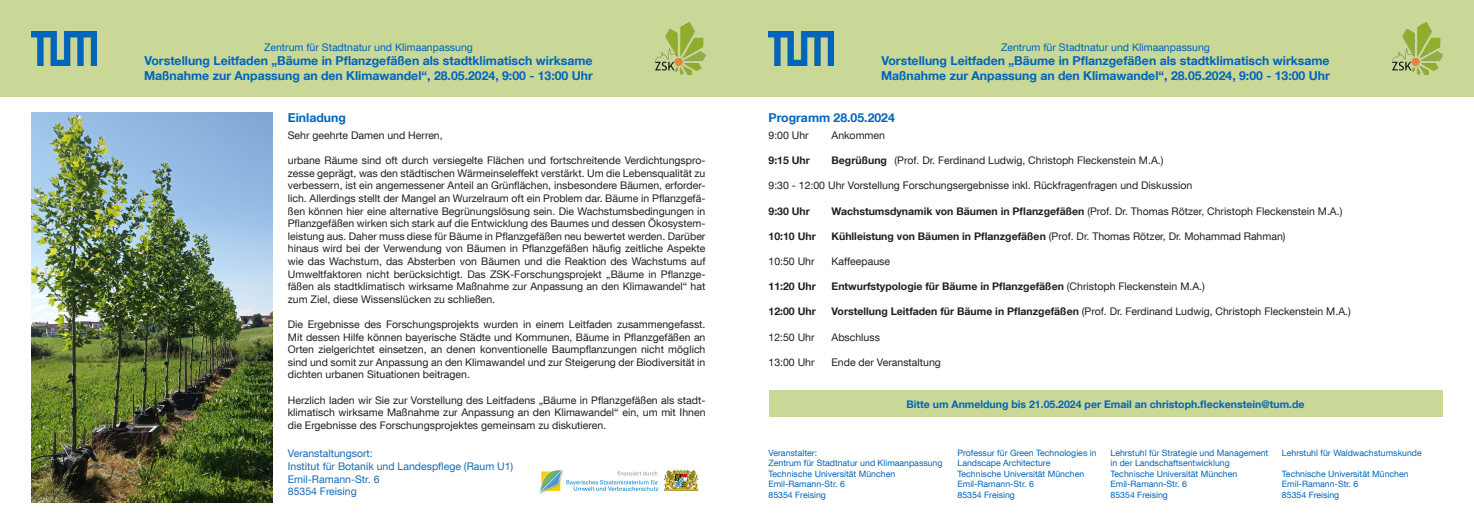
<style>
.page{position:relative;width:1474px;height:521px;background:#fff}
.page>*{position:absolute;margin:0;border:0;box-sizing:border-box;transform-origin:0 0}
.t1{font:700 12.25px/14.7px "TUM Neue Helvetica";color:#0065bd}
.t2{font:10.5px/12.6px "TUM Neue Helvetica";color:#231f20;text-align:justify}
.t3{font:700 10.5px "TUM Neue Helvetica";color:#231f20}
.t4{font:10.5px "TUM Neue Helvetica";color:#156bb4}
.t5{font:10.5px "TUM Neue Helvetica";color:#0065bd}
.t6{font:700 10.5px "TUM Neue Helvetica";color:#0065bd}
.t7{font:8.75px/10.5px "TUM Neue Helvetica";color:#0065bd}
.s1{font-weight:700}
.s2{font-weight:400}
</style>
<div class="page">
<div style="left:0;top:0;width:737px;height:97px;background:#c9d797"></div>
<div style="left:737px;top:0;width:736px;height:97px;background:#c9d797"></div>
<div style="left:768px;top:391px;width:674px;height:26px;background:#c9d797"></div>
<img style="left:539px;top:469px;width:160px;height:25px">
<img style="left:32px;top:113px;width:241px;height:389px">
<img style="left:655px;top:22px;width:50px;height:53px">
<img style="left:1392px;top:22px;width:50px;height:53px">
<img style="left:32px;top:32px;width:65px;height:34px">
<img style="left:768px;top:32px;width:65px;height:34px">
<p class="t5" style="left:264px;top:40px;width:210px">Zentrum für Stadtnatur und Klimaanpassung</p>
<p class="t1" style="left:144px;top:53px;width:450px">Vorstellung Leitfaden „Bäume in Pflanzgefäßen als stadtklimatisch wirksame<br>Maßnahme zur Anpassung an den Klimawandel“, 28.05.2024, 9:00 - 13:00 Uhr</p>
<p class="t1" style="left:288px;top:109px;width:60px">Einladung</p>
<p class="t1" style="left:768px;top:109px;width:128px">Programm 28.05.2024</p>
<p class="t5" style="left:1001px;top:40px;width:210px">Zentrum für Stadtnatur und Klimaanpassung</p>
<p class="t1" style="left:881px;top:53px;width:450px">Vorstellung Leitfaden „Bäume in Pflanzgefäßen als stadtklimatisch wirksame<br>Maßnahme zur Anpassung an den Klimawandel“, 28.05.2024, 9:00 - 13:00 Uhr</p>
<p class="t2" style="left:288px;top:129px;width:156px">Sehr geehrte Damen und Herren,</p>
<p class="t2" style="left:288px;top:154px;width:419px">urbane Räume sind oft durch versiegelte Flächen und fortschreitende Verdichtungspro&shy;zesse geprägt, was den städtischen Wärmeinseleffekt verstärkt. Um die Lebensqualität zu verbessern, ist ein angemessener Anteil an Grünflächen, insbesondere Bäumen, erforder&shy;lich. Allerdings stellt der Mangel an Wurzelraum oft ein Problem dar. Bäume in Pflanzgefä&shy;ßen können hier eine alternative Begrünungslösung sein. Die Wachstumsbedingungen in Pflanzgefäßen wirken sich stark auf die Entwicklung des Baumes und dessen Ökosystem&shy;leistung aus. Daher muss diese für Bäume in Pflanzgefäßen neu bewertet werden. Darüber hinaus wird bei der Verwendung von Bäumen in Pflanzgefäßen häufig zeitliche Aspekte wie das Wachstum, das Absterben von Bäumen und die Reaktion des Wachstums auf Umweltfaktoren nicht berücksichtigt. Das ZSK-Forschungsprojekt „Bäume in Pflanzge&shy;fäßen als stadtklimatisch wirksame Maßnahme zur Anpassung an den Klimawandel“ hat zum Ziel, diese Wissenslücken zu schließen.</p>
<p class="t2" style="left:288px;top:318px;width:419px">Die Ergebnisse des Forschungsprojekts wurden in einem Leitfaden zusammengefasst.<br>Mit dessen Hilfe können bayerische Städte und Kommunen, Bäume in Pflanzgefäßen an Orten zielgerichtet einsetzen, an denen konventionelle Baumpflanzungen nicht möglich sind und somit zur Anpassung an den Klimawandel und zur Steigerung der Biodiversität in dichten urbanen Situationen beitragen.</p>
<p class="t2" style="left:288px;top:393px;width:419px">Herzlich laden wir Sie zur Vorstellung des Leitfadens „Bäume in Pflanzgefäßen als stadt&shy;klimatisch wirksame Maßnahme zur Anpassung an den Klimawandel“ ein, um mit Ihnen die Ergebnisse des Forschungsprojektes gemeinsam zu diskutieren.</p>
<p class="t4" style="left:288px;top:447px;width:86px">Veranstaltungsort:</p>
<p class="t4" style="left:288px;top:460px;width:227px">Institut für Botanik und Landespflege (Raum U1)</p>
<p class="t4" style="left:288px;top:472px;width:93px">Emil-Ramann-Str. 6</p>
<p class="t4" style="left:288px;top:485px;width:70px">85354 Freising</p>
<p class="t2" style="left:768px;top:129px;width:42px">9:00 Uhr</p>
<p class="t2" style="left:831px;top:129px;width:55px">Ankommen</p>
<p class="t3" style="left:768px;top:154px;width:43px">9:15 Uhr</p>
<p class="t2" style="left:831px;top:154px;width:333px"><span class="s1">Begrüßung</span> (Prof. Dr. Ferdinand Ludwig, Christoph Fleckenstein M.A.)</p>
<p class="t2" style="left:768px;top:179px;width:425px">9:30 - 12:00 Uhr Vorstellung Forschungsergebnisse inkl. Rückfragenfragen und Diskussion</p>
<p class="t3" style="left:768px;top:204px;width:43px">9:30 Uhr</p>
<p class="t2" style="left:831px;top:204px;width:512px"><span class="s1">Wachstumsdynamik von Bäumen in Pflanzgefäßen</span> (Prof. Dr. Thomas Rötzer, Christoph Fleckenstein M.A.)</p>
<p class="t3" style="left:768px;top:229px;width:49px">10:10 Uhr</p>
<p class="t2" style="left:831px;top:229px;width:455px"><span class="s1">Kühlleistung von Bäumen in Pflanzgefäßen</span> (Prof. Dr. Thomas Rötzer, Dr. Mohammad Rahman)</p>
<p class="t2" style="left:768px;top:255px;width:48px">10:50 Uhr</p>
<p class="t2" style="left:831px;top:255px;width:60px">Kaffeepause</p>
<p class="t3" style="left:768px;top:280px;width:49px">11:20 Uhr</p>
<p class="t3" style="left:831px;top:280px;width:375px">Entwurfstypologie für Bäume in Pflanzgefäßen <span class="s2">(Christoph Fleckenstein M.A.)</span></p>
<p class="t3" style="left:768px;top:305px;width:49px">12:00 Uhr</p>
<p class="t2" style="left:831px;top:305px;width:521px"><span class="s1">Vorstellung Leitfaden für Bäume in Pflanzgefäßen</span> (Prof. Dr. Ferdinand Ludwig, Christoph Fleckenstein M.A.)</p>
<p class="t2" style="left:768px;top:330px;width:48px">12:50 Uhr</p>
<p class="t2" style="left:831px;top:330px;width:50px">Abschluss</p>
<p class="t2" style="left:768px;top:355px;width:48px">13:00 Uhr</p>
<p class="t2" style="left:831px;top:355px;width:111px">Ende der Veranstaltung</p>
<p class="t6" style="left:906px;top:397px;width:400px">Bitte um Anmeldung bis 21.05.2024 per Email an christoph.fleckenstein@tum.de</p>
<p class="t7" style="left:768px;top:447px;width:175px">Veranstalter:<br>Zentrum für Stadtnatur und Klimaanpassung<br>Technische Universität München<br>Emil-Ramann-Str. 6</p>
<p class="t7" style="left:768px;top:489px;width:59px">85354 Freising</p>
<p class="t7" style="left:957px;top:447px;width:141px">Professur für Green Technologies in<br>Landscape Architecture</p>
<p class="t7" style="left:957px;top:468px;width:128px">Technische Universität München</p>
<p class="t7" style="left:957px;top:478px;width:78px">Emil-Ramann-Str. 6</p>
<p class="t7" style="left:957px;top:489px;width:59px">85354 Freising</p>
<p class="t7" style="left:1110px;top:447px;width:159px">Lehrstuhl für Strategie und Management in der Landschaftsentwicklung</p>
<p class="t7" style="left:1110px;top:468px;width:128px">Technische Universität München</p>
<p class="t7" style="left:1110px;top:478px;width:78px">Emil-Ramann-Str. 6</p>
<p class="t7" style="left:1110px;top:489px;width:59px">85354 Freising</p>
<p class="t7" style="left:1281px;top:447px;width:141px">Lehrstuhl für Waldwachstumskunde</p>
<p class="t7" style="left:1281px;top:468px;width:128px">Technische Universität München</p>
<p class="t7" style="left:1281px;top:478px;width:78px">Emil-Ramann-Str. 6</p>
<p class="t7" style="left:1281px;top:489px;width:59px">85354 Freising</p>
</div>
